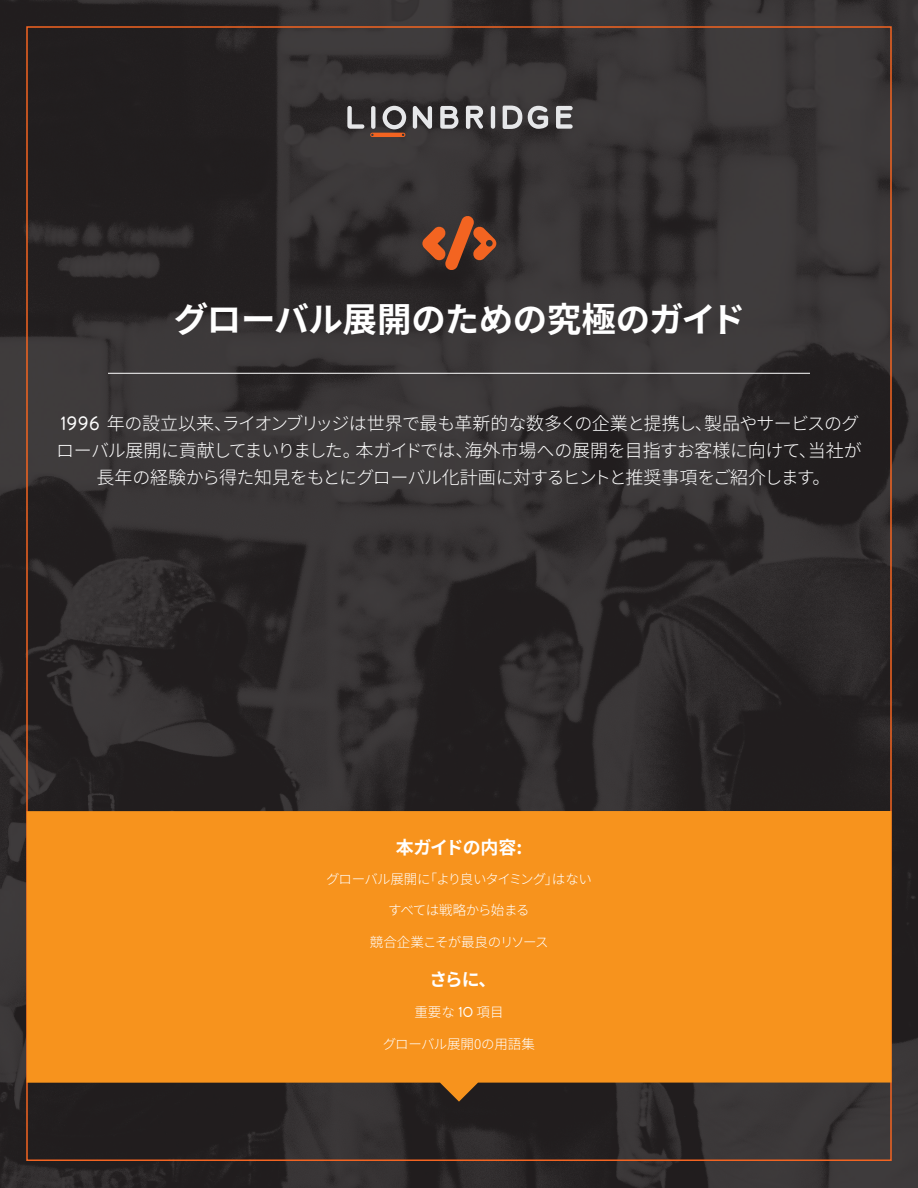
<style>
.page{position:relative;width:918px;height:1188px;background:#fff}
.page>*{position:absolute;margin:0;border:0;box-sizing:border-box;transform-origin:0 0}
.Lion_Main_Title{font:700 34.5px "Noto Sans CJ Kjp";letter-spacing:-.015em;color:#fff}
.Lion_Body{font:300 18px/27px "Noto Sans CJ Kjp";letter-spacing:-.03em;color:#fff;text-align:center}
.Lion_Body-2{font:700 18px "Noto Sans CJ Kjp";letter-spacing:-.03em;color:#fff}
.Lion_Body-3{font:700 18px "Noto Sans CJ Kjp";letter-spacing:-.05em;color:#fff}
.Lion_Body-4{font:300 13.5px "Noto Sans CJ Kjp";letter-spacing:-.07em;color:#fff}
.Lion_Body-5{font:300 13.5px "Noto Sans CJ Kjp";letter-spacing:-.03em;color:#fff}
.Lion_Body-6{font:300 13.5px "Noto Sans CJ Kjp";letter-spacing:-.06em;color:#fff}
.s1{font-family:"Lionbridge Sans"}
</style>
<div class="page">
<img style="left:0;top:0;width:918px;height:1188px">
<svg style="left:347px;top:106px;width:17px;height:23px"></svg>
<svg style="left:413px;top:106px;width:19px;height:23px"></svg>
<svg style="left:440px;top:106px;width:18px;height:23px"></svg>
<svg style="left:466px;top:106px;width:17px;height:23px"></svg>
<svg style="left:491px;top:106px;width:4px;height:23px"></svg>
<svg style="left:528px;top:106px;width:20px;height:23px"></svg>
<svg style="left:370px;top:106px;width:36px;height:31px"></svg>
<svg style="left:503px;top:106px;width:19px;height:23px"></svg>
<svg style="left:556px;top:106px;width:17px;height:23px"></svg>
<hr style="left:108px;top:373px;width:702px;height:1px;background:#fff">
<svg style="left:422px;top:215px;width:74px;height:56px"></svg>
<div style="left:27px;top:811px;width:865px;height:272px;background:#f7931d"></div>
<svg style="left:440px;top:1082px;width:38px;height:20px"></svg>
<p class="Lion_Main_Title" style="left:174px;top:300px;width:573px">グローバル展開のための究極のガイド</p>
<p class="Lion_Body" style="left:56px;top:410px;width:807px"><span class="s1">1996</span> 年の設立以来、ライオンブリッジは世界で最も革新的な数多くの企業と提携し、製品やサービスのグローバル展開に貢献してまいりました。本ガイドでは、海外市場への展開を目指すお客様に向けて、当社が長年の経験から得た知見をもとにグローバル化計画に対するヒントと推奨事項をご紹介します。</p>
<p class="Lion_Body-2" style="left:396px;top:838px;width:128px">本ガイドの内容:</p>
<p class="Lion_Body-4" style="left:326px;top:871px;width:267px">グローバル展開に「より良いタイミング」はない</p>
<p class="Lion_Body-6" style="left:388px;top:903px;width:143px">すべては戦略から始まる</p>
<p class="Lion_Body-4" style="left:370px;top:934px;width:180px">競合企業こそが最良のリソース</p>
<p class="Lion_Body-3" style="left:429px;top:969px;width:69px">さらに、</p>
<p class="Lion_Body-5" style="left:414px;top:1005px;width:91px">重要な <span class="s1">10</span> 項目</p>
<p class="Lion_Body-5" style="left:383px;top:1036px;width:153px">グローバル展開0の用語集</p>
</div>
